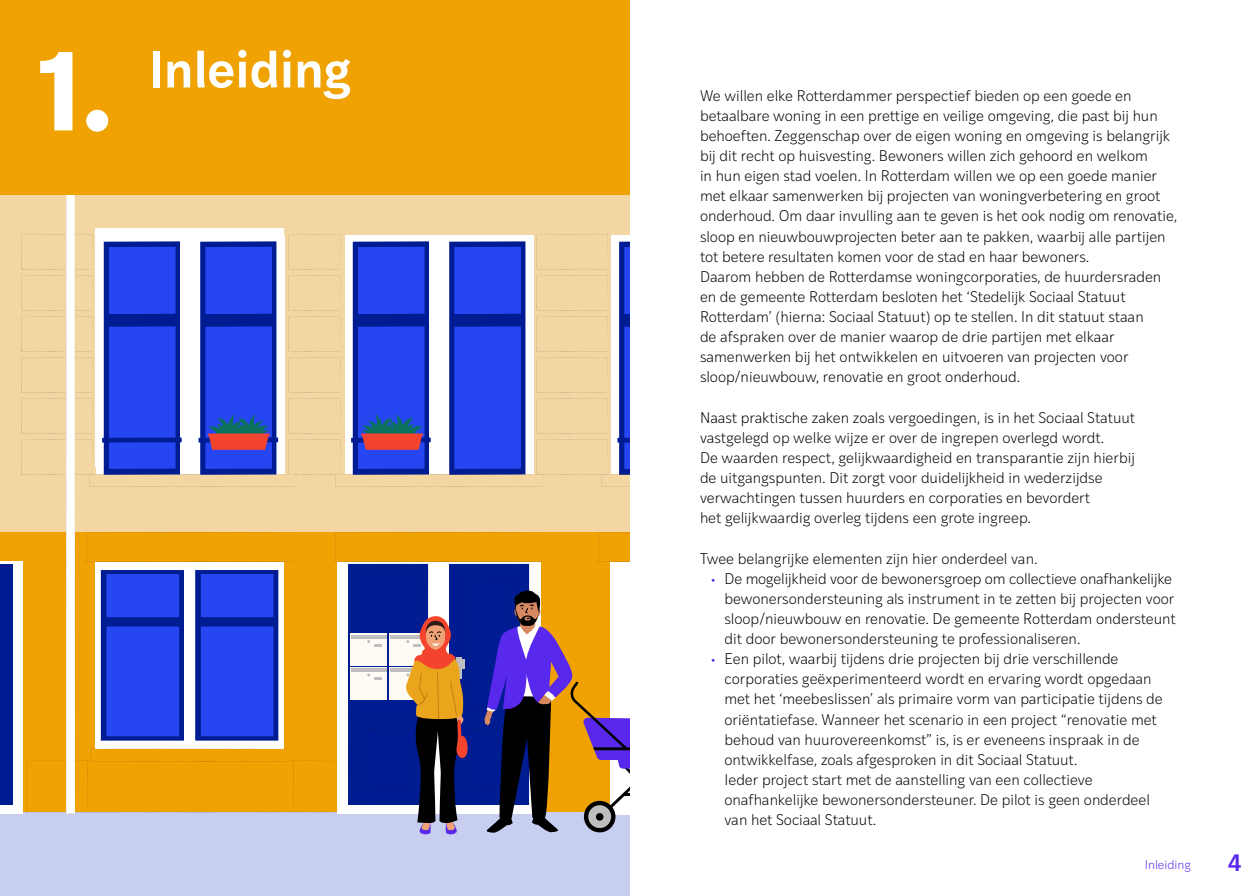
<style>
.page{position:relative;width:1260px;height:896px;background:#fff}
.page>*{position:absolute;margin:0;border:0;box-sizing:border-box;transform-origin:0 0}
.t1{font:700 107.71px "Ivy Style Sans";color:#fff}
.t2{font:600 50.4px "Ivy Style Sans";color:#fff}
.t3{font:600 22.75px "Ivy Style Sans";color:#5928ed}
.t4{font:300 14.88px/20.1px "Ivy Style Sans";color:#000}
.t5{font:300 12.25px "Ivy Style Sans";color:#5928ed}
.s1{color:#5928ed}
</style>
<div class="page">
<div style="left:0;top:6px;width:630px;height:526px;background:#f4d6a2"></div>
<div style="left:0;top:813px;width:630px;height:83px;background:#c7ceef"></div>
<div style="left:0;top:561px;width:22px;height:253px;background:#fff"></div>
<div style="left:0;top:564px;width:13px;height:241px;background:#001c93"></div>
<div style="left:0;top:0;width:630px;height:194px;background:#f0a202"></div>
<svg style="left:21px;top:194px;width:609px;height:640px"></svg>
<h1 class="t1" style="left:35px;top:3px;width:80px">1.</h1>
<h2 class="t2" style="left:148px;top:30px;width:204px">Inleiding</h2>
<p class="t4" style="left:700px;top:84px;width:479px">We willen elke Rotterdammer perspectief bieden op een goede en betaalbare woning in een prettige en veilige omgeving, die past bij hun behoeften. Zeggenschap over de eigen woning en omgeving is belangrijk bij dit recht op huisvesting. Bewoners willen zich gehoord en welkom<br>in hun eigen stad voelen. In Rotterdam willen we op een goede manier met elkaar samenwerken bij projecten van woningverbetering en groot onderhoud. Om daar invulling aan te geven is het ook nodig om renovatie, sloop en nieuwbouwprojecten beter aan te pakken, waarbij alle partijen tot betere resultaten komen voor de stad en haar bewoners.<br>Daarom hebben de Rotterdamse woningcorporaties, de huurdersraden en de gemeente Rotterdam besloten het ‘Stedelijk Sociaal Statuut Rotterdam’ (hierna: Sociaal Statuut) op te stellen. In dit statuut staan<br>de afspraken over de manier waarop de drie partijen met elkaar samenwerken bij het ontwikkelen en uitvoeren van projecten voor sloop/nieuwbouw, renovatie en groot onderhoud.</p>
<p class="t4" style="left:700px;top:406px;width:437px">Naast praktische zaken zoals vergoedingen, is in het Sociaal Statuut vastgelegd op welke wijze er over de ingrepen overlegd wordt.<br>De waarden respect, gelijkwaardigheid en transparantie zijn hierbij de uitgangspunten. Dit zorgt voor duidelijkheid in wederzijdse verwachtingen tussen huurders en corporaties en bevordert<br>het gelijkwaardig overleg tijdens een grote ingreep.</p>
<p class="t4" style="left:700px;top:547px;width:339px">Twee belangrijke elementen zijn hier onderdeel van.</p>
<p class="t4" style="left:724px;top:567px;width:453px;text-indent:-14px"><span class="s1">•</span> De mogelijkheid voor de bewonersgroep om collectieve onafhankelijke bewonersondersteuning als instrument in te zetten bij projecten voor sloop/nieuwbouw en renovatie. De gemeente Rotterdam ondersteunt dit door bewonersondersteuning te professionaliseren.</p>
<p class="t4" style="left:724px;top:648px;width:440px;text-indent:-14px"><span class="s1">•</span> Een pilot, waarbij tijdens drie projecten bij drie verschillende corporaties geëxperimenteerd wordt en ervaring wordt opgedaan met het ‘meebeslissen’ als primaire vorm van participatie tijdens de oriëntatiefase. Wanneer het scenario in een project “renovatie met behoud van huurovereenkomst” is, is er eveneens inspraak in de ontwikkelfase, zoals afgesproken in dit Sociaal Statuut.<br>Ieder project start met de aanstelling van een collectieve onafhankelijke bewonersondersteuner. De pilot is geen onderdeel van het Sociaal Statuut.</p>
<p class="t5" style="left:1145px;top:856px;width:48px">Inleiding</p>
<h3 class="t3" style="left:1228px;top:845px;width:16px">4</h3>
</div>
